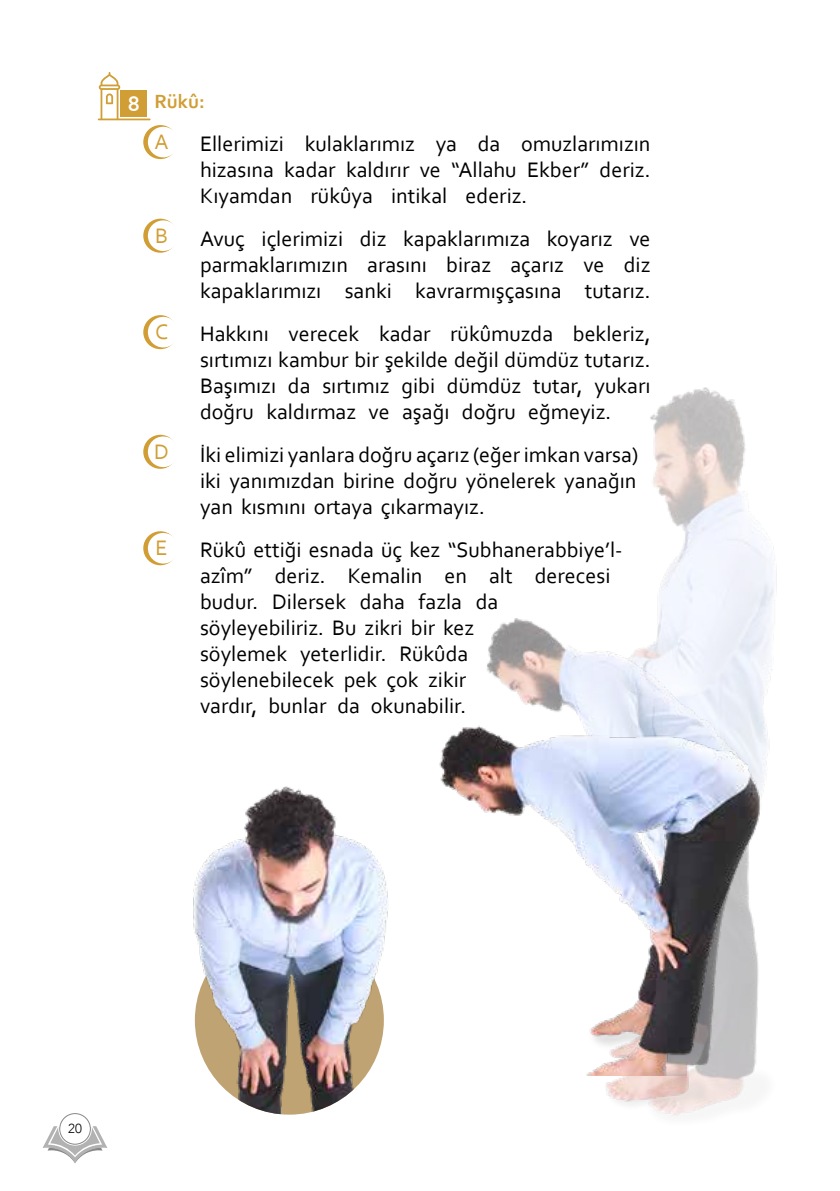
<style>
.page{position:relative;width:840px;height:1191px;background:#fff}
.page>*{position:absolute;margin:0;border:0;box-sizing:border-box;transform-origin:0 0}
.t1{font:22px/26px "Corbel";color:#000;text-align:justify}
.t2{font:22px "Corbel";color:#d09e35}
.t3{font:700 20px "Corbel";color:#d09e35}
.t4{font:300 13.2px "Avenir";color:#000}
.s1{font-size:22px;color:#fff}
</style>
<div class="page">
<svg style="left:98px;top:72px;width:52px;height:48px"></svg>
<div style="left:121px;top:91px;width:26px;height:26px;background:#d09e35"></div>
<svg style="left:143px;top:125px;width:34px;height:34px"></svg>
<div style="left:148px;top:127px;width:30px;height:30px;background:#fff;border-radius:50%"></div>
<svg style="left:143px;top:219px;width:34px;height:34px"></svg>
<div style="left:148px;top:220px;width:30px;height:31px;background:#fff;border-radius:50%"></div>
<svg style="left:143px;top:315px;width:34px;height:34px"></svg>
<div style="left:148px;top:317px;width:30px;height:30px;background:#fff;border-radius:50%"></div>
<svg style="left:143px;top:435px;width:34px;height:34px"></svg>
<div style="left:148px;top:436px;width:30px;height:31px;background:#fff;border-radius:50%"></div>
<svg style="left:143px;top:531px;width:34px;height:34px"></svg>
<div style="left:148px;top:533px;width:30px;height:30px;background:#fff;border-radius:50%"></div>
<img style="left:650px;top:387px;width:92px;height:41px">
<img style="left:586px;top:428px;width:171px;height:688px">
<img style="left:439px;top:544px;width:338px;height:531px">
<img style="left:195px;top:925px;width:188px;height:189px;border-radius:94px">
<img style="left:193px;top:786px;width:195px;height:297px">
<svg style="left:43px;top:1126px;width:64px;height:37px"></svg>
<div style="left:60px;top:1113px;width:30px;height:31px;background:#fff;border-radius:50%"></div>
<div style="left:59px;top:1113px;width:31px;height:31px;border:1px solid #878787;border-radius:50%"></div>
<p class="t3" style="left:128px;top:88px;width:79px"><span class="s1">8</span> Rükû:</p>
<p class="t2" style="left:154px;top:128px;width:15px">A</p>
<p class="t1" style="left:200px;top:130px;width:451px">Ellerimizi kulaklarımız ya da omuzlarımızın hizasına kadar kaldırır ve “Allahu Ekber” deriz.<br>Kıyamdan rükûya intikal ederiz.</p>
<p class="t2" style="left:155px;top:222px;width:15px">B</p>
<p class="t1" style="left:200px;top:225px;width:451px">Avuç içlerimizi diz kapaklarımıza koyarız ve parmaklarımızın arasını biraz açarız ve diz kapaklarımızı sanki kavrarmışçasına tutarız.</p>
<p class="t2" style="left:155px;top:318px;width:14px">C</p>
<p class="t1" style="left:200px;top:320px;width:451px">Hakkını verecek kadar rükûmuzda bekleriz, sırtımızı kambur bir şekilde değil dümdüz tutarız.<br>Başımızı da sırtımız gibi dümdüz tutar, yukarı doğru kaldırmaz ve aşağı doğru eğmeyiz.</p>
<p class="t2" style="left:154px;top:438px;width:16px">D</p>
<p class="t1" style="left:200px;top:441px;width:439px">İki elimizi yanlara doğru açarız (eğer imkan varsa) iki yanımızdan birine doğru yönelerek yanağın yan kısmını ortaya çıkarmayız.</p>
<p class="t2" style="left:155px;top:534px;width:14px">E</p>
<p class="t1" style="left:200px;top:536px;width:424px;text-align:left">Rükû ettiği esnada üç kez “Subhanerabbiye’l&shy;azîm” deriz. Kemalin en alt derecesi budur. Dilersek daha fazla da söyleyebiliriz. Bu zikri bir kez<br>söylemek yeterlidir. Rükûda<br>söylenebilecek pek çok zikir<br>vardır, bunlar da okunabilir.</p>
<p class="t4" style="left:68px;top:1120px;width:15px">20</p>
</div>
